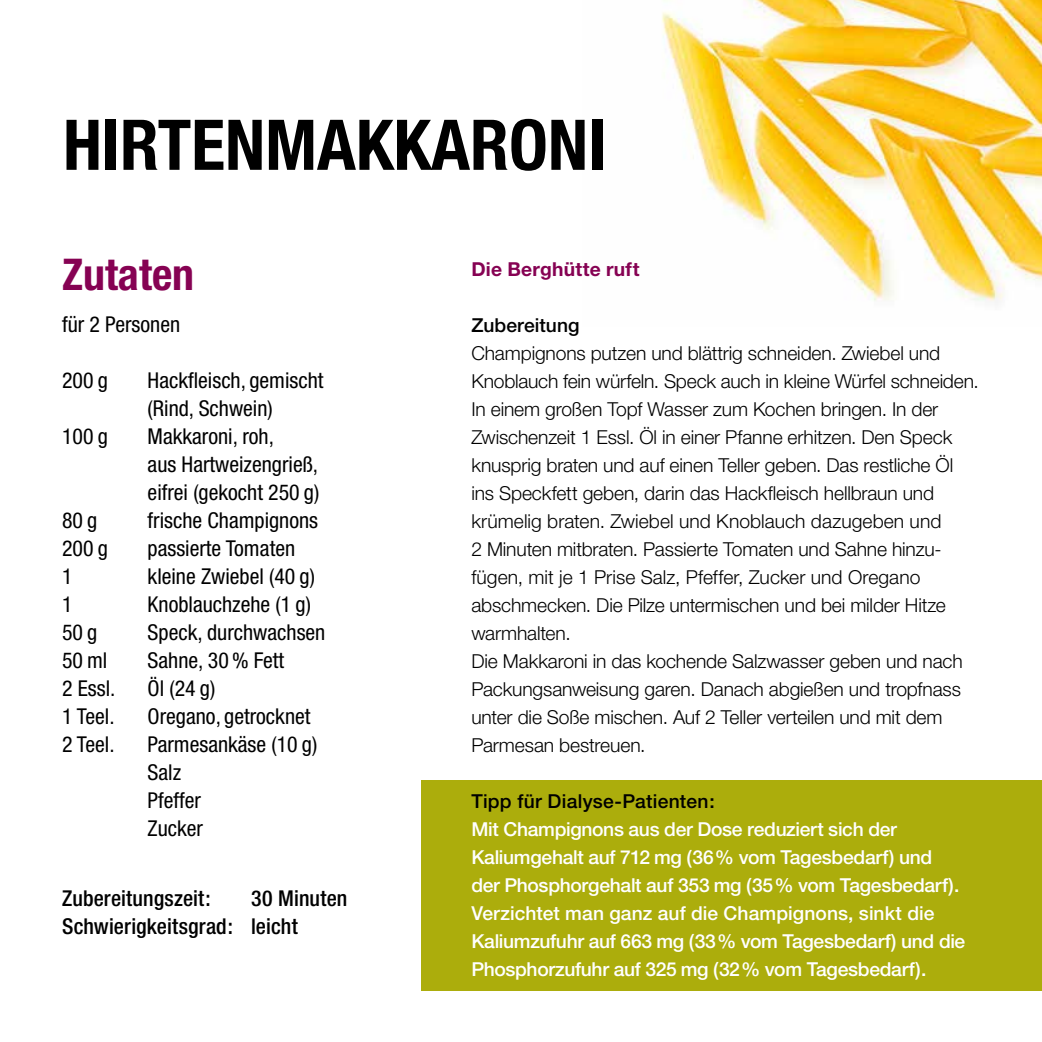
<style>
.page{position:relative;width:1042px;height:1042px;background:#fff}
.page>*{position:absolute;margin:0;border:0;box-sizing:border-box;transform-origin:0 0}
.t1{font:700 condensed 70px "Helvetica Neue";color:#000}
.t2{font:700 condensed 43.75px "Helvetica Neue";color:#860253}
.t3{font:condensed 21.88px/28px "Helvetica Neue";color:#000}
.t4{font:500 condensed 21.88px/28px "Helvetica Neue";letter-spacing:.005em;color:#000}
.t5{font:300 19.25px/28px "Helvetica Neue";letter-spacing:-.005em;color:#000}
.t6{font:500 19.25px/28px "Helvetica Neue";letter-spacing:-.015em;color:#fff}
.t7{font:500 19.25px "Helvetica Neue";letter-spacing:.01em;color:#000}
.t8{font:700 19.25px "Helvetica Neue";letter-spacing:.01em;color:#860253}
</style>
<div class="page">
<img style="left:662px;top:0;width:380px;height:302px">
<div style="left:422px;top:780px;width:620px;height:32px;background:#acad0c"></div>
<div style="left:422px;top:803px;width:620px;height:187px;background:#acad0c"></div>
<h1 class="t1" style="left:63px;top:103px;width:545px">HIRTENMAKKARONI</h1>
<h2 class="t2" style="left:62px;top:248px;width:134px">Zutaten</h2>
<p class="t3" style="left:62px;top:310px;width:120px">für 2 Personen</p>
<p class="t3" style="left:62px;top:366px;width:47px">200 g</p>
<p class="t3" style="left:148px;top:366px;width:177px">Hackfleisch, gemischt (Rind, Schwein)</p>
<p class="t3" style="left:62px;top:422px;width:47px">100 g</p>
<p class="t3" style="left:148px;top:422px;width:173px">Makkaroni, roh,<br>aus Hartweizengrieß, eifrei (gekocht 250 g)</p>
<p class="t3" style="left:62px;top:506px;width:37px">80 g</p>
<p class="t3" style="left:148px;top:506px;width:172px">frische Champignons</p>
<p class="t3" style="left:62px;top:534px;width:47px">200 g</p>
<p class="t3" style="left:148px;top:534px;width:149px">passierte Tomaten</p>
<p class="t3" style="left:62px;top:562px;width:12px">1</p>
<p class="t3" style="left:148px;top:562px;width:169px">kleine Zwiebel (40 g)</p>
<p class="t3" style="left:62px;top:590px;width:12px">1</p>
<p class="t3" style="left:148px;top:590px;width:165px">Knoblauchzehe (1 g)</p>
<p class="t3" style="left:62px;top:618px;width:37px">50 g</p>
<p class="t3" style="left:148px;top:618px;width:179px">Speck, durchwachsen</p>
<p class="t3" style="left:62px;top:646px;width:47px">50 ml</p>
<p class="t3" style="left:148px;top:646px;width:138px">Sahne, 30 % Fett</p>
<p class="t3" style="left:62px;top:674px;width:55px">2 Essl.</p>
<p class="t3" style="left:148px;top:674px;width:69px">Öl (24 g)</p>
<p class="t3" style="left:62px;top:702px;width:54px">1 Teel.</p>
<p class="t3" style="left:148px;top:702px;width:164px">Oregano, getrocknet</p>
<p class="t3" style="left:62px;top:730px;width:54px">2 Teel.</p>
<p class="t3" style="left:148px;top:730px;width:171px">Parmesankäse (10 g)<br>Salz<br>Pfeffer<br>Zucker</p>
<p class="t4" style="left:62px;top:884px;width:150px">Zubereitungszeit:</p>
<p class="t4" style="left:62px;top:884px;width:287px;text-indent:189px">30 Minuten<br>Schwierigkeitsgrad: leicht</p>
<p class="t8" style="left:471px;top:257px;width:170px">Die Berghütte ruft</p>
<p class="t7" style="left:471px;top:314px;width:110px">Zubereitung</p>
<p class="t5" style="left:471px;top:339px;width:509px">Champignons putzen und blättrig schneiden. Zwiebel und Knoblauch fein würfeln. Speck auch in kleine Würfel schneiden.<br>In einem großen Topf Wasser zum Kochen bringen. In der Zwischenzeit 1 Essl. Öl in einer Pfanne erhitzen. Den Speck knusprig braten und auf einen Teller geben. Das restliche Öl ins Speckfett geben, darin das Hackfleisch hellbraun und krümelig braten. Zwiebel und Knoblauch dazugeben und<br>2 Minuten mitbraten. Passierte Tomaten und Sahne hinzu&shy;fügen, mit je 1 Prise Salz, Pfeffer, Zucker und Oregano abschmecken. Die Pilze untermischen und bei milder Hitze warmhalten.<br>Die Makkaroni in das kochende Salzwasser geben und nach Packungsanweisung garen. Danach abgießen und tropfnass unter die Soße mischen. Auf 2 Teller verteilen und mit dem Parmesan bestreuen.</p>
<p class="t7" style="left:471px;top:790px;width:245px">Tipp für Dialyse-Patienten:</p>
<p class="t6" style="left:471px;top:815px;width:495px">Mit Champignons aus der Dose reduziert sich der Kaliumgehalt auf 712 mg (36% vom Tagesbedarf) und der Phosphorgehalt auf 353 mg (35% vom Tagesbedarf).<br>Verzichtet man ganz auf die Champignons, sinkt die Kaliumzufuhr auf 663 mg (33% vom Tagesbedarf) und die Phosphorzufuhr auf 325 mg (32% vom Tagesbedarf).</p>
</div>
